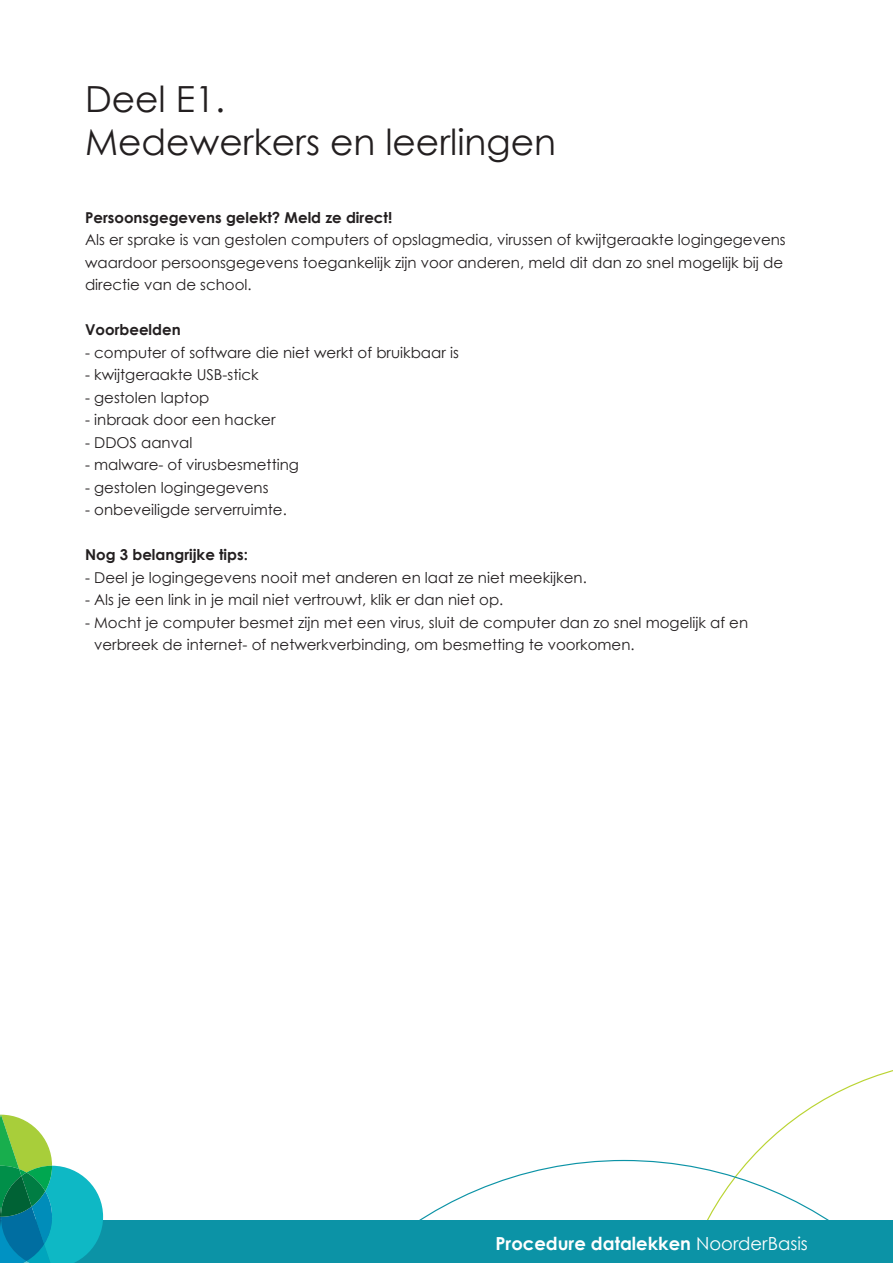
<style>
.page{position:relative;width:893px;height:1263px;background:#fff}
.page>*{position:absolute;margin:0;border:0;box-sizing:border-box;transform-origin:0 0}
.t1{font:36px/43.2px "Century Gothic";color:#231f20}
.t2{font:700 18px "Century Gothic";color:#fff}
.t3{font:15px/22.5px "Century Gothic";color:#231f20}
.t4{font:700 15px "Century Gothic";color:#231f20}
.s1{font-weight:400}
</style>
<div class="page">
<svg style="left:749px;top:1070px;width:144px;height:90px"></svg>
<svg style="left:419px;top:1160px;width:410px;height:60px"></svg>
<div style="left:0;top:1220px;width:893px;height:43px;background:#0c93a6"></div>
<svg style="left:0;top:1115px;width:103px;height:148px"></svg>
<h1 class="t1" style="left:85px;top:77px;width:473px">Deel E1.<br>Medewerkers en leerlingen</h1>
<p class="t4" style="left:85px;top:208px;width:309px">Persoonsgegevens gelekt? Meld ze direct!</p>
<p class="t3" style="left:85px;top:228px;width:702px">Als er sprake is van gestolen computers of opslagmedia, virussen of kwijtgeraakte logingegevens waardoor persoonsgegevens toegankelijk zijn voor anderen, meld dit dan zo snel mogelijk bij de directie van de school.</p>
<p class="t4" style="left:85px;top:320px;width:97px">Voorbeelden</p>
<p class="t3" style="left:85px;top:341px;width:375px">- computer of software die niet werkt of bruikbaar is</p>
<p class="t3" style="left:85px;top:363px;width:175px">- kwijtgeraakte USB-stick</p>
<p class="t3" style="left:85px;top:386px;width:126px">- gestolen laptop</p>
<p class="t3" style="left:85px;top:408px;width:192px">- inbraak door een hacker</p>
<p class="t3" style="left:85px;top:431px;width:109px">- DDOS aanval</p>
<p class="t3" style="left:85px;top:453px;width:215px">- malware- of virusbesmetting</p>
<p class="t3" style="left:85px;top:476px;width:185px">- gestolen logingegevens</p>
<p class="t3" style="left:85px;top:498px;width:203px">- onbeveiligde serverruimte.</p>
<p class="t4" style="left:85px;top:545px;width:164px">Nog 3 belangrijke tips:</p>
<p class="t3" style="left:85px;top:566px;width:503px">- Deel je logingegevens nooit met anderen en laat ze niet meekijken.</p>
<p class="t3" style="left:85px;top:588px;width:420px">- Als je een link in je mail niet vertrouwt, klik er dan niet op.</p>
<p class="t3" style="left:94px;top:611px;width:655px;text-indent:-9px">- Mocht je computer besmet zijn met een virus, sluit de computer dan zo snel mogelijk af en verbreek de internet- of netwerkverbinding, om besmetting te voorkomen.</p>
<p class="t2" style="left:495px;top:1232px;width:314px">Procedure datalekken <span class="s1">NoorderBasis</span></p>
</div>
